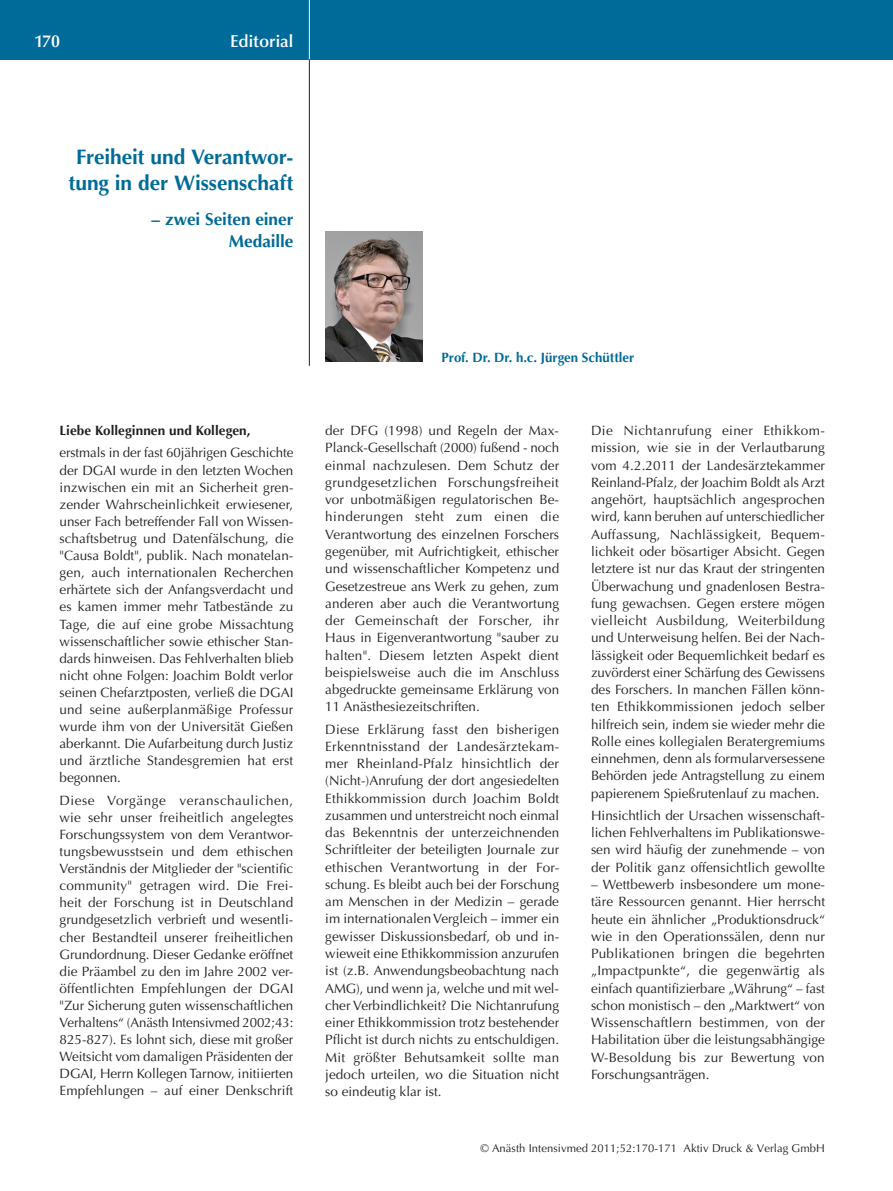
<style>
.page{position:relative;width:893px;height:1191px;background:#fff}
.page>*{position:absolute;margin:0;border:0;box-sizing:border-box;transform-origin:0 0}
.t1{font:700 21px/25.5px "Optima";letter-spacing:-.005em;color:#006b98;text-align:center}
.t2{font:700 17.25px/22.5px "Optima";letter-spacing:-.005em;color:#006b98;text-align:right}
.t3{font:600 17.25px "Optima";color:#fff}
.t4{font:13.5px/17.2px "Optima";color:#231f20;text-align:justify}
.t5{font:700 13.5px "Optima";color:#006b98}
.t6{font:11.25px "Optima";letter-spacing:.005em;color:#231f20}
.s1{font-weight:700}
</style>
<div class="page">
<div style="left:0;top:0;width:893px;height:60px;background:#006b98"></div>
<hr style="left:309px;top:0;width:1px;height:60px;background:#fff">
<hr style="left:309px;top:60px;width:1px;height:306px;background:#231f20">
<img style="left:325px;top:231px;width:98px;height:130px">
<p class="t3" style="left:34px;top:31px;width:28px">170</p>
<p class="t3" style="left:230px;top:31px;width:65px">Editorial</p>
<p class="t1" style="left:69px;top:145px;width:226px">Freiheit und Verantwor&shy;tung in der Wissenschaft</p>
<p class="t2" style="left:152px;top:208px;width:143px">– zwei Seiten einer<br>Medaille</p>
<p class="t4" style="left:60px;top:420px;width:235px;line-height:22.2px"><span class="s1">Liebe Kolleginnen und Kollegen, </span>erstmals in der fast 60jährigen Geschichte</p>
<p class="t4" style="left:60px;top:461px;width:236px">der DGAI wurde in den letzten Wochen inzwischen ein mit an Sicherheit gren&shy;zender Wahrscheinlichkeit erwiesener, unser Fach betreffender Fall von Wissen&shy;schaftsbetrug und Datenfälschung, die "Causa Boldt", publik. Nach monatelan&shy;gen, auch internationalen Recherchen erhärtete sich der Anfangsverdacht und es kamen immer mehr Tatbestände zu Tage, die auf eine grobe Missachtung wissenschaftlicher sowie ethischer Stan&shy;dards hinweisen. Das Fehlverhalten blieb nicht ohne Folgen: Joachim Boldt verlor seinen Chefarztposten, verließ die DGAI und seine außerplanmäßige Professur wurde ihm von der Universität Gießen aberkannt. Die Aufarbeitung durch Justiz und ärztliche Standesgremien hat erst begonnen.</p>
<p class="t4" style="left:60px;top:791px;width:235px">Diese Vorgänge veranschaulichen, wie sehr unser freiheitlich angelegtes Forschungssystem von dem Verantwor&shy;tungsbewusstsein und dem ethischen Verständnis der Mitglieder der "scientific community" getragen wird. Die Frei&shy;heit der Forschung ist in Deutschland grundgesetzlich verbrieft und wesentli&shy;cher Bestandteil unserer freiheitlichen Grundordnung. Dieser Gedanke eröffnet die Präambel zu den im Jahre 2002 ver&shy;öffentlichten Empfehlungen der DGAI "Zur Sicherung guten wissenschaftlichen Verhaltens“ (Anästh Intensivmed 2002;43:<br>825-827). Es lohnt sich, diese mit großer Weitsicht vom damaligen Präsidenten der DGAI, Herrn Kollegen Tarnow, initiierten Empfehlungen – auf einer Denkschrift</p>
<p class="t5" style="left:441px;top:349px;width:194px">Prof. Dr. Dr. h.c. Jürgen Schüttler</p>
<p class="t4" style="left:325px;top:422px;width:235px">der DFG (1998) und Regeln der Max-Planck-Gesellschaft (2000) fußend - noch einmal nachzulesen. Dem Schutz der grundgesetzlichen Forschungsfreiheit vor unbotmäßigen regulatorischen Be&shy;hinderungen steht zum einen die Verantwortung des einzelnen Forschers gegenüber, mit Aufrichtigkeit, ethischer und wissenschaftlicher Kompetenz und Gesetzestreue ans Werk zu gehen, zum anderen aber auch die Verantwortung der Gemeinschaft der Forscher, ihr Haus in Eigenverantwortung "sauber zu halten". Diesem letzten Aspekt dient beispielsweise auch die im Anschluss abgedruckte gemeinsame Erklärung von 11 Anästhesiezeitschriften.</p>
<p class="t4" style="left:325px;top:720px;width:236px">Diese Erklärung fasst den bisherigen Erkenntnisstand der Landesärztekam&shy;mer Rheinland-Pfalz hinsichtlich der (Nicht-)Anrufung der dort angesiedelten Ethikkommission durch Joachim Boldt zusammen und unterstreicht noch einmal das Bekenntnis der unterzeichnenden Schriftleiter der beteiligten Journale zur ethischen Verantwortung in der For&shy;schung. Es bleibt auch bei der Forschung am Menschen in der Medizin – gerade im internationalen Vergleich – immer ein gewisser Diskussionsbedarf, ob und in&shy;wieweit eine Ethikkommission anzurufen ist (z.B. Anwendungsbeobachtung nach AMG), und wenn ja, welche und mit wel&shy;cher Verbindlichkeit? Die Nichtanrufung einer Ethikkommission trotz bestehender Pflicht ist durch nichts zu entschuldigen.<br>Mit größter Behutsamkeit sollte man jedoch urteilen, wo die Situation nicht so eindeutig klar ist.</p>
<p class="t4" style="left:591px;top:422px;width:235px">Die Nichtanrufung einer Ethikkom&shy;mission, wie sie in der Verlautbarung vom 4.2.2011 der Landesärztekammer Reinland-Pfalz, der Joachim Boldt als Arzt angehört, hauptsächlich angesprochen wird, kann beruhen auf unterschiedlicher Auffassung, Nachlässigkeit, Bequem&shy;lichkeit oder bösartiger Absicht. Gegen letztere ist nur das Kraut der stringenten Überwachung und gnadenlosen Bestra&shy;fung gewachsen. Gegen erstere mögen vielleicht Ausbildung, Weiterbildung und Unterweisung helfen. Bei der Nach&shy;lässigkeit oder Bequemlichkeit bedarf es zuvörderst einer Schärfung des Gewissens des Forschers. In manchen Fällen könn&shy;ten Ethikkommissionen jedoch selber hilfreich sein, indem sie wieder mehr die Rolle eines kollegialen Beratergremiums einnehmen, denn als formularversessene Behörden jede Antragstellung zu einem papierenem Spießrutenlauf zu machen.</p>
<p class="t4" style="left:591px;top:807px;width:235px">Hinsichtlich der Ursachen wissenschaft&shy;lichen Fehlverhaltens im Publikationswe&shy;sen wird häufig der zunehmende – von der Politik ganz offensichtlich gewollte</p>
<p class="t4" style="left:591px;top:876px;width:236px">– Wettbewerb insbesondere um mone&shy;täre Ressourcen genannt. Hier herrscht heute ein ähnlicher „Produktionsdruck“ wie in den Operationssälen, denn nur Publikationen bringen die begehrten „Impactpunkte“, die gegenwärtig als einfach quantifizierbare „Währung“ – fast schon monistisch – den „Marktwert“ von Wissenschaftlern bestimmen, von der Habilitation über die leistungsabhängige W-Besoldung bis zur Bewertung von Forschungsanträgen.</p>
<p class="t6" style="left:480px;top:1142px;width:346px">© Anästh Intensivmed 2011;52:170-171 Aktiv Druck &amp; Verlag GmbH</p>
</div>
